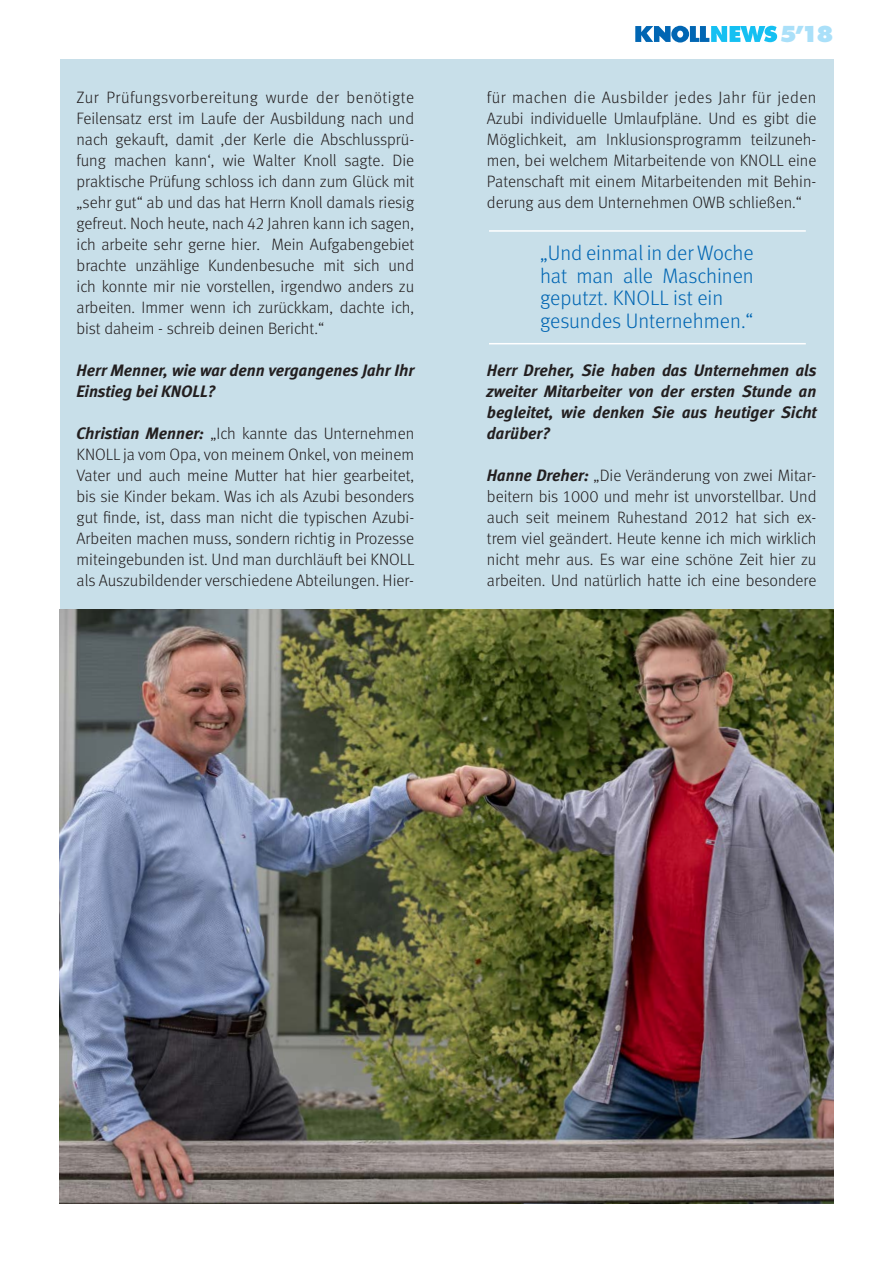
<style>
.page{position:relative;width:893px;height:1263px;background:#fff}
.page>*{position:absolute;margin:0;border:0;box-sizing:border-box;transform-origin:0 0}
.t1{font:800 21.45px "Futura";color:#aae0f9}
.t2{font:21px/22.5px "Meta Light LF";color:#0166b3}
.t3{font:16.5px/21px "Meta Light LF";color:#231f20;text-align:justify}
.t4{font:italic 16.5px/21px "Meta Bold LF";color:#231f20}
.s1{font-family:"Meta Bold LF";font-style:italic}
</style>
<div class="page">
<div style="left:60px;top:60px;width:773px;height:1143px;background:#c8dfe9"></div>
<img style="left:60px;top:609px;width:773px;height:594px">
<hr style="left:489px;top:230px;width:317px;height:2px;background:#fff">
<hr style="left:489px;top:343px;width:317px;height:1px;background:#fff">
<svg style="left:635px;top:26px;width:142px;height:17px"></svg>
<p class="t3" style="left:77px;top:87px;width:339px">Zur Prüfungsvorbereitung wurde der benötigte Feilensatz erst im Laufe der Ausbildung nach und nach gekauft, damit ‚der Kerle die Abschlussprü&shy;fung machen kann‘, wie Walter Knoll sagte. Die praktische Prüfung schloss ich dann zum Glück mit „sehr gut“ ab und das hat Herrn Knoll damals riesig gefreut. Noch heute, nach 42 Jahren kann ich sagen, ich arbeite sehr gerne hier. Mein Aufgabengebiet brachte unzählige Kundenbesuche mit sich und ich konnte mir nie vorstellen, irgendwo anders zu arbeiten. Immer wenn ich zurückkam, dachte ich, bist daheim - schreib deinen Bericht.“</p>
<p class="t4" style="left:77px;top:360px;width:339px">Herr Menner, wie war denn vergangenes Jahr Ihr<br>Einstieg bei KNOLL?</p>
<p class="t3" style="left:77px;top:423px;width:339px"><span class="s1">Christian Menner:</span> „Ich kannte das Unternehmen KNOLL ja vom Opa, von meinem Onkel, von meinem Vater und auch meine Mutter hat hier gearbeitet, bis sie Kinder bekam. Was ich als Azubi besonders gut finde, ist, dass man nicht die typischen Azubi-Arbeiten machen muss, sondern richtig in Prozesse miteingebunden ist. Und man durchläuft bei KNOLL als Auszubildender verschiedene Abteilungen. Hier-</p>
<h1 class="t1" style="left:779px;top:21px;width:56px">5’18</h1>
<p class="t3" style="left:487px;top:87px;width:331px">für machen die Ausbilder jedes Jahr für jeden Azubi individuelle Umlaufpläne. Und es gibt die Möglichkeit, am Inklusionsprogramm teilzuneh&shy;men, bei welchem Mitarbeitende von KNOLL eine Patenschaft mit einem Mitarbeitenden mit Behin&shy;derung aus dem Unternehmen OWB schließen.“</p>
<p class="t2" style="left:540px;top:242px;width:215px">„Und einmal in der Woche hat man alle Maschinen geputzt. KNOLL ist ein gesundes Unternehmen.“</p>
<p class="t4" style="left:487px;top:360px;width:331px;text-align:justify">Herr Dreher, Sie haben das Unternehmen als zweiter Mitarbeiter von der ersten Stunde an begleitet, wie denken Sie aus heutiger Sicht darüber?</p>
<p class="t3" style="left:487px;top:465px;width:331px"><span class="s1">Hanne Dreher:</span> „Die Veränderung von zwei Mitar&shy;beitern bis 1000 und mehr ist unvorstellbar. Und auch seit meinem Ruhestand 2012 hat sich ex&shy;trem viel geändert. Heute kenne ich mich wirklich nicht mehr aus. Es war eine schöne Zeit hier zu arbeiten. Und natürlich hatte ich eine besondere</p>
</div>
